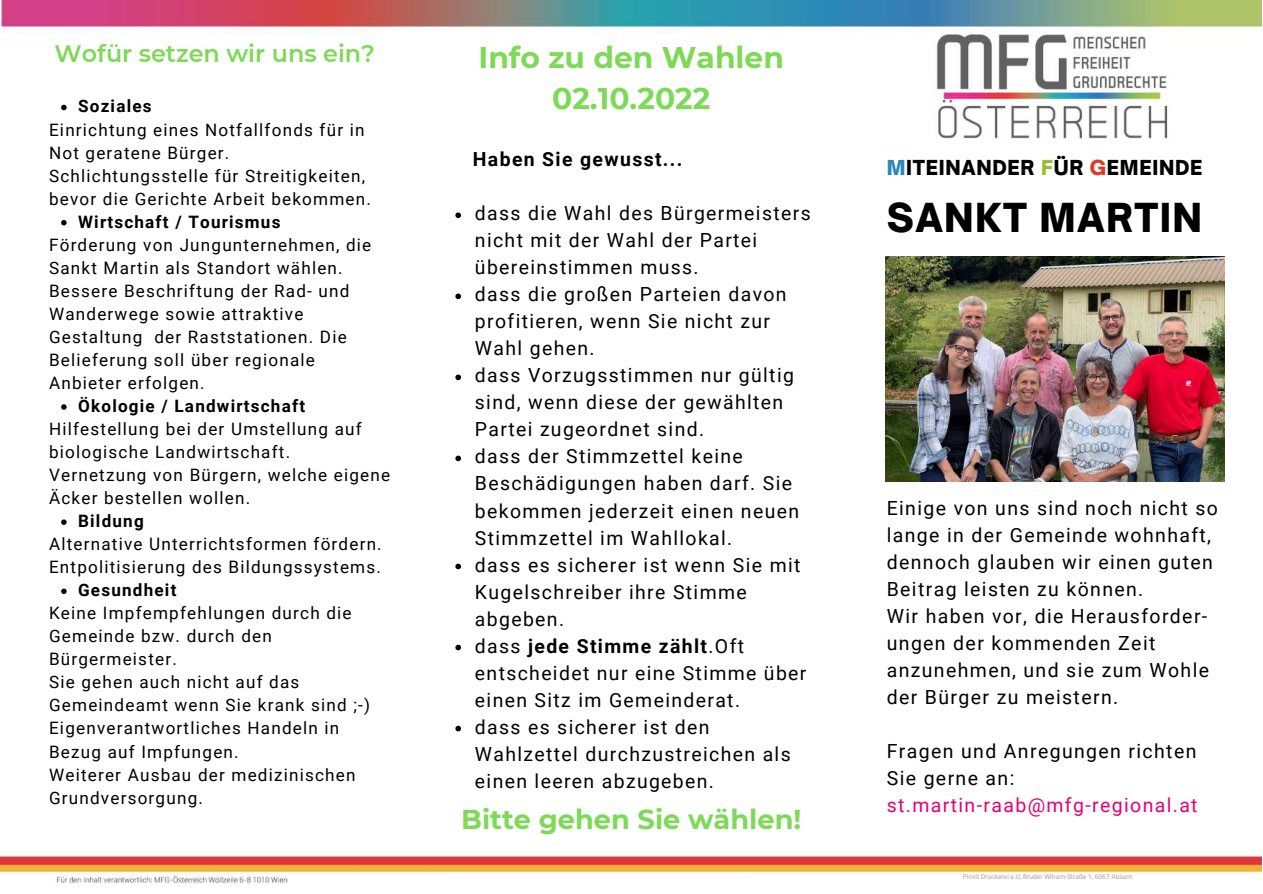
<style>
.page{position:relative;width:1263px;height:894px;background:#fff}
.page>*{position:absolute;margin:0;border:0;box-sizing:border-box;transform-origin:0 0}
.t1{font:900 38.25px "Open Sauce One";letter-spacing:.035em;color:#000}
.t2{font:700 29.85px/41.5px "Montserrat";color:#7ed957;text-align:center}
.t3{font:700 27.3px "Montserrat";color:#7ed957}
.t4{font:600 23.85px "Montserrat";color:#7ed957}
.t5{font:900 19.8px "Open Sauce One";letter-spacing:.035em;color:#000}
.t6{font:19.5px/27px "Roboto";letter-spacing:.07em;color:#000}
.t7{font:19.5px "Roboto";letter-spacing:.07em;color:#e60173}
.t8{font:700 19.5px "Roboto";letter-spacing:.07em;color:#000}
.t9{font:17.1px/23px "Roboto";letter-spacing:.07em;color:#000}
.t10{font:700 17.1px "Roboto";letter-spacing:.07em;color:#000}
.t11{font:6.6px "Roboto";color:#a6a6a6}
.s1{font-weight:700}
.s2{color:#2889b3}
.s3{color:#96be33}
.s4{color:#db3b27}
</style>
<div class="page">
<img style="left:0;top:0;width:1262px;height:884px">
<img style="left:886px;top:256px;width:338px;height:225px">
<svg style="left:455px;top:212px;width:6px;height:6px"></svg>
<svg style="left:455px;top:293px;width:6px;height:6px"></svg>
<svg style="left:455px;top:374px;width:6px;height:6px"></svg>
<svg style="left:455px;top:455px;width:6px;height:6px"></svg>
<svg style="left:455px;top:563px;width:6px;height:6px"></svg>
<svg style="left:455px;top:644px;width:6px;height:6px"></svg>
<svg style="left:455px;top:725px;width:6px;height:6px"></svg>
<svg style="left:61px;top:105px;width:6px;height:5px"></svg>
<svg style="left:61px;top:220px;width:6px;height:5px"></svg>
<svg style="left:61px;top:404px;width:6px;height:5px"></svg>
<svg style="left:61px;top:519px;width:6px;height:6px"></svg>
<svg style="left:61px;top:588px;width:6px;height:6px"></svg>
<div style="left:453px;top:873px;width:292px;height:15px;background:#fff"></div>
<p class="t4" style="left:55px;top:39px;width:322px">Wofür setzen wir uns ein?</p>
<p class="t10" style="left:78px;top:97px;width:75px">Soziales</p>
<p class="t9" style="left:49px;top:118px;width:323px">Einrichtung eines Notfallfonds für in Not geratene Bürger.<br>Schlichtungsstelle für Streitigkeiten, bevor die Gerichte Arbeit bekommen.</p>
<p class="t9" style="left:49px;top:233px;width:324px">Förderung von Jungunternehmen, die<br>Sankt Martin als Standort wählen.<br>Bessere Beschriftung der Rad- und<br>Wanderwege sowie attraktive<br>Gestaltung der Raststationen. Die<br>Belieferung soll über regionale<br>Anbieter erfolgen.</p>
<p class="t9" style="left:49px;top:417px;width:343px">Hilfestellung bei der Umstellung auf biologische Landwirtschaft.<br>Vernetzung von Bürgern, welche eigene Äcker bestellen wollen.</p>
<p class="t9" style="left:49px;top:532px;width:334px">Alternative Unterrichtsformen fördern.<br>Entpolitisierung des Bildungssystems.</p>
<p class="t9" style="left:49px;top:601px;width:322px">Keine Impfempfehlungen durch die<br>Gemeinde bzw. durch den<br>Bürgermeister.<br>Sie gehen auch nicht auf das<br>Gemeindeamt wenn Sie krank sind ;-)<br>Eigenverantwortliches Handeln in<br>Bezug auf Impfungen.<br>Weiterer Ausbau der medizinischen<br>Grundversorgung.</p>
<p class="t10" style="left:78px;top:212px;width:204px">Wirtschaft / Tourismus</p>
<p class="t10" style="left:78px;top:396px;width:228px">Ökologie / Landwirtschaft</p>
<p class="t10" style="left:78px;top:511px;width:67px">Bildung</p>
<p class="t10" style="left:78px;top:580px;width:100px">Gesundheit</p>
<h2 class="t2" style="left:479px;top:36px;width:307px">Info zu den Wahlen<br>02.10.2022</h2>
<p class="t8" style="left:473px;top:148px;width:211px">Haben Sie gewusst...</p>
<p class="t6" style="left:475px;top:200px;width:337px">dass die Wahl des Bürgermeisters nicht mit der Wahl der Partei übereinstimmen muss.<br>dass die großen Parteien davon profitieren, wenn Sie nicht zur<br>Wahl gehen.<br>dass Vorzugsstimmen nur gültig sind, wenn diese der gewählten<br>Partei zugeordnet sind.<br>dass der Stimmzettel keine<br>Beschädigungen haben darf. Sie bekommen jederzeit einen neuen<br>Stimmzettel im Wahllokal.<br>dass es sicherer ist wenn Sie mit<br>Kugelschreiber ihre Stimme abgeben.<br>dass <span class="s1">jede Stimme zählt</span>.Oft entscheidet nur eine Stimme über einen Sitz im Gemeinderat.<br>dass es sicherer ist den<br>Wahlzettel durchzustreichen als einen leeren abzugeben.</p>
<h3 class="t3" style="left:461px;top:802px;width:342px">Bitte gehen Sie wählen!</h3>
<p class="t5" style="left:887px;top:155px;width:317px"><span class="s2">M</span>ITEINANDER <span class="s3">F</span>ÜR <span class="s4">G</span>EMEINDE</p>
<h1 class="t1" style="left:887px;top:194px;width:317px">SANKT MARTIN</h1>
<p class="t6" style="left:887px;top:494px;width:333px">Einige von uns sind noch nicht so lange in der Gemeinde wohnhaft, dennoch glauben wir einen guten<br>Beitrag leisten zu können.<br>Wir haben vor, die Herausforder&shy;ungen der kommenden Zeit anzunehmen, und sie zum Wohle der Bürger zu meistern.</p>
<p class="t6" style="left:887px;top:737px;width:311px">Fragen und Anregungen richten<br>Sie gerne an:</p>
<p class="t7" style="left:887px;top:793px;width:312px">st.martin-raab@mfg-regional.at</p>
<p class="t11" style="left:963px;top:872px;width:171px">Pinxit Druckerei e.U, Bruder Wilram-Straße 1, 6067 Absam</p>
</div>
